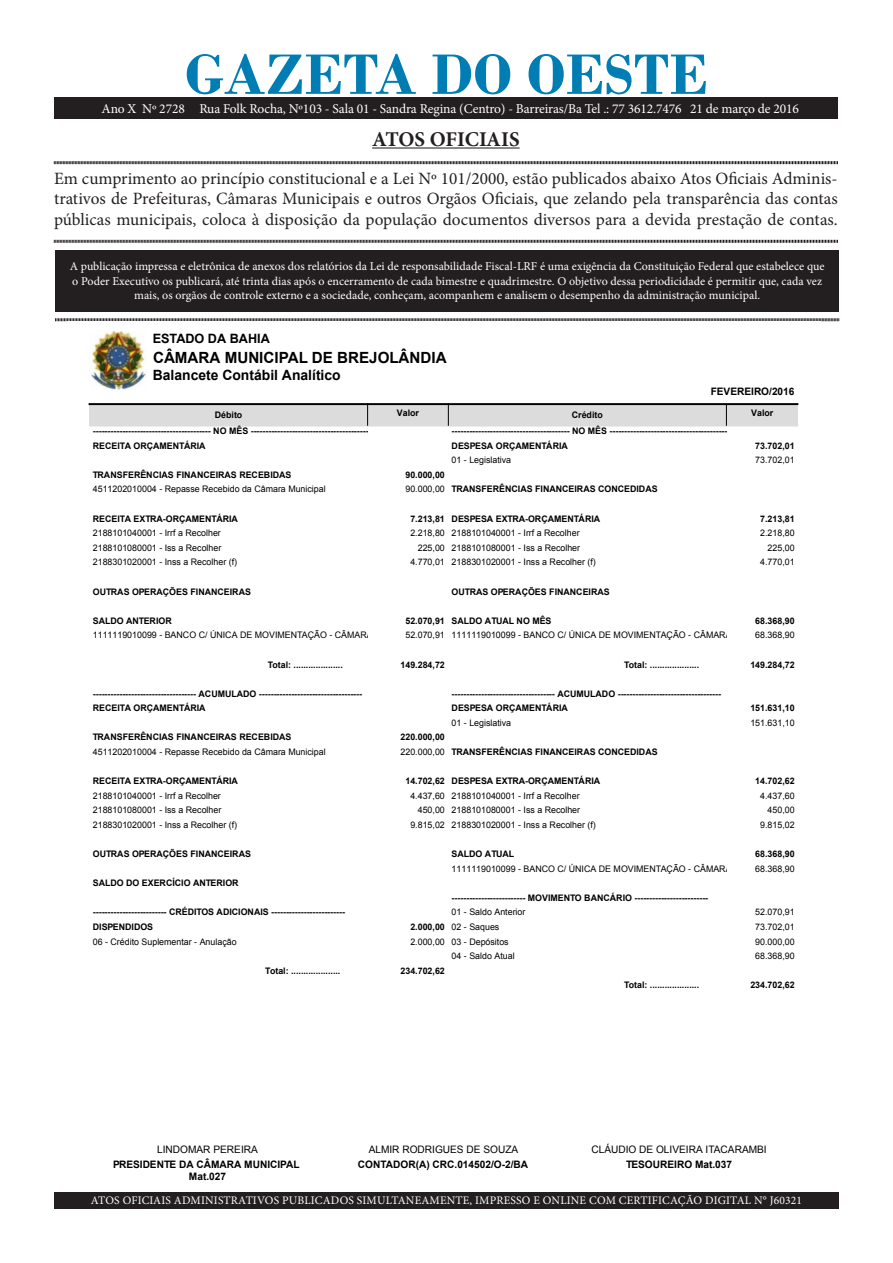
<style>
.page{position:relative;width:893px;height:1263px;background:#fff}
.page>*{position:absolute;margin:0;border:0;box-sizing:border-box;transform-origin:0 0}
.t1{font:700 60px "Bodoni";color:#007eb4}
.t2{font:700 21px "Minion Pro";letter-spacing:-.005em;color:#231f20}
.t3{font:17.25px/20.7px "Minion Pro";color:#231f20;text-align:justify}
.t4{font:700 15.45px "Arial";color:#000}
.t5{font:700 14.1px "Arial";color:#000}
.t6{font:13.5px "Minion Pro";letter-spacing:-.01em;color:#fff}
.t7{font:700 12.9px "Arial";color:#000}
.t8{font:12px/14.4px "Minion Pro";color:#fff;text-align:center}
.t9{font:11.55px "Minion Pro";letter-spacing:.015em;color:#fff}
.t10{font:700 10.35px/11.9px "Arial";color:#000;text-align:center}
.t11{font:10.35px "Arial";color:#000}
.t12{font:700 9px "Arial";color:#000}
.t13{font:9px "Arial";color:#000}
.s1{font-weight:400}
.s2{font-weight:700}
</style>
<div class="page">
<div style="left:54px;top:1192px;width:785px;height:17px;background:#231f20"></div>
<div style="left:55px;top:250px;width:784px;height:61px;background:#231f20"></div>
<hr style="left:372px;top:147px;width:148px;height:2px;background:#231f20">
<svg style="left:54px;top:161px;width:784px;height:4px;background:#908e8e"></svg>
<svg style="left:54px;top:239px;width:784px;height:4px;background:#908e8e"></svg>
<svg style="left:55px;top:318px;width:784px;height:4px;background:#797677"></svg>
<div style="left:54px;top:98px;width:784px;height:20px;background:#231f20"></div>
<div style="left:67px;top:321px;width:753px;height:865px;background:#fff"></div>
<div style="left:90px;top:404px;width:707px;height:22px;background:#dcdcdc"></div>
<div style="left:89px;top:404px;width:709px;height:22px;border:1px solid #dcdcdc"></div>
<img style="left:91px;top:331px;width:55px;height:58px">
<hr style="left:90px;top:403px;width:707px;height:2px;background:#000">
<svg style="left:448px;top:405px;width:1px;height:20px"></svg>
<svg style="left:367px;top:405px;width:1px;height:20px"></svg>
<svg style="left:726px;top:405px;width:1px;height:20px"></svg>
<p class="t1" style="left:185px;top:39px;width:525px">GAZETA DO OESTE</p>
<p class="t2" style="left:372px;top:124px;width:149px">ATOS OFICIAIS</p>
<p class="t3" style="left:54px;top:168px;width:785px">Em cumprimento ao princípio constitucional e a Lei Nº 101/2000, estão publicados abaixo Atos Oficiais Adminis&shy;trativos de Prefeituras, Câmaras Municipais e outros Orgãos Oficiais, que zelando pela transparência das contas públicas municipais, coloca à disposição da população documentos diversos para a devida prestação de contas.</p>
<p class="t8" style="left:70px;top:259px;width:756px">A publicação impressa e eletrônica de anexos dos relatórios da Lei de responsabilidade Fiscal-LRF é uma exigência da Constituição Federal que estabelece que o Poder Executivo os publicará, até trinta dias após o encerramento de cada bimestre e quadrimestre. O objetivo dessa periodicidade é permitir que, cada vez mais, os orgãos de controle externo e a sociedade, conheçam, acompanhem e analisem o desempenho da administração municipal.</p>
<p class="t6" style="left:102px;top:99px;width:699px">Ano X Nº 2728 Rua Folk Rocha, Nº103 - Sala 01 - Sandra Regina (Centro) - Barreiras/Ba Tel .: 77 3612.7476 21 de março de 2016</p>
<p class="t7" style="left:153px;top:330px;width:119px">ESTADO DA BAHIA</p>
<p class="t4" style="left:153px;top:348px;width:295px">CÂMARA MUNICIPAL DE BREJOLÂNDIA</p>
<p class="t5" style="left:153px;top:366px;width:189px">Balancete Contábil Analítico</p>
<p class="t10" style="left:711px;top:386px;width:85px">FEVEREIRO/2016</p>
<p class="t12" style="left:215px;top:409px;width:29px">Débito</p>
<p class="t12" style="left:397px;top:407px;width:24px">Valor</p>
<p class="t12" style="left:572px;top:409px;width:33px">Crédito</p>
<p class="t12" style="left:751px;top:407px;width:24px">Valor</p>
<p class="t12" style="left:93px;top:425px;width:277px">---------------------------------------- NO MÊS ----------------------------------------</p>
<p class="t12" style="left:452px;top:425px;width:277px">---------------------------------------- NO MÊS ----------------------------------------</p>
<p class="t12" style="left:93px;top:440px;width:114px">RECEITA ORÇAMENTÁRIA</p>
<p class="t12" style="left:452px;top:440px;width:118px">DESPESA ORÇAMENTÁRIA</p>
<p class="t12" style="left:755px;top:440px;width:41px">73.702,01</p>
<p class="t13" style="left:452px;top:454px;width:61px">01 - Legislativa</p>
<p class="t13" style="left:755px;top:454px;width:41px">73.702,01</p>
<p class="t12" style="left:93px;top:469px;width:200px">TRANSFERÊNCIAS FINANCEIRAS RECEBIDAS</p>
<p class="t12" style="left:405px;top:469px;width:41px">90.000,00</p>
<p class="t13" style="left:93px;top:483px;width:234px">4511202010004 - Repasse Recebido da Câmara Municipal</p>
<p class="t12" style="left:405px;top:483px;width:254px"><span class="s1">90.000,00</span> TRANSFERÊNCIAS FINANCEIRAS CONCEDIDAS</p>
<p class="t12" style="left:93px;top:512px;width:147px">RECEITA EXTRA-ORÇAMENTÁRIA</p>
<p class="t12" style="left:410px;top:512px;width:191px">7.213,81 DESPESA EXTRA-ORÇAMENTÁRIA</p>
<p class="t12" style="left:760px;top:512px;width:36px">7.213,81</p>
<p class="t13" style="left:93px;top:527px;width:130px">2188101040001 - Irrf a Recolher</p>
<p class="t13" style="left:410px;top:527px;width:171px">2.218,80 2188101040001 - Irrf a Recolher</p>
<p class="t13" style="left:760px;top:527px;width:36px">2.218,80</p>
<p class="t13" style="left:93px;top:542px;width:130px">2188101080001 - Iss a Recolher</p>
<p class="t13" style="left:418px;top:542px;width:164px">225,00 2188101080001 - Iss a Recolher</p>
<p class="t13" style="left:768px;top:542px;width:29px">225,00</p>
<p class="t13" style="left:93px;top:556px;width:146px">2188301020001 - Inss a Recolher (f)</p>
<p class="t13" style="left:410px;top:556px;width:187px">4.770,01 2188301020001 - Inss a Recolher (f)</p>
<p class="t13" style="left:760px;top:556px;width:36px">4.770,01</p>
<p class="t12" style="left:93px;top:585px;width:160px">OUTRAS OPERAÇÕES FINANCEIRAS</p>
<p class="t12" style="left:452px;top:585px;width:160px">OUTRAS OPERAÇÕES FINANCEIRAS</p>
<p class="t12" style="left:93px;top:615px;width:80px">SALDO ANTERIOR</p>
<p class="t12" style="left:405px;top:615px;width:148px">52.070,91 SALDO ATUAL NO MÊS</p>
<p class="t12" style="left:755px;top:615px;width:41px">68.368,90</p>
<p class="t13" style="left:93px;top:629px;width:281px">1111119010099 - BANCO C/ ÚNICA DE MOVIMENTAÇÃO - CÂMARA</p>
<p class="t13" style="left:405px;top:629px;width:328px">52.070,91 1111119010099 - BANCO C/ ÚNICA DE MOVIMENTAÇÃO - CÂMARA</p>
<p class="t13" style="left:755px;top:629px;width:41px">68.368,90</p>
<p class="t12" style="left:268px;top:658px;width:77px">Total: ....................</p>
<p class="t12" style="left:401px;top:658px;width:46px">149.284,72</p>
<p class="t12" style="left:624px;top:658px;width:77px">Total: ....................</p>
<p class="t12" style="left:750px;top:658px;width:46px">149.284,72</p>
<p class="t12" style="left:93px;top:687px;width:271px">----------------------------------- ACUMULADO -----------------------------------</p>
<p class="t12" style="left:452px;top:687px;width:271px">----------------------------------- ACUMULADO -----------------------------------</p>
<p class="t12" style="left:93px;top:702px;width:114px">RECEITA ORÇAMENTÁRIA</p>
<p class="t12" style="left:452px;top:702px;width:118px">DESPESA ORÇAMENTÁRIA</p>
<p class="t12" style="left:750px;top:702px;width:46px">151.631,10</p>
<p class="t13" style="left:452px;top:717px;width:61px">01 - Legislativa</p>
<p class="t13" style="left:750px;top:717px;width:46px">151.631,10</p>
<p class="t12" style="left:93px;top:731px;width:200px">TRANSFERÊNCIAS FINANCEIRAS RECEBIDAS</p>
<p class="t12" style="left:401px;top:731px;width:46px">220.000,00</p>
<p class="t13" style="left:93px;top:746px;width:234px">4511202010004 - Repasse Recebido da Câmara Municipal</p>
<p class="t12" style="left:401px;top:746px;width:259px"><span class="s1">220.000,00</span> TRANSFERÊNCIAS FINANCEIRAS CONCEDIDAS</p>
<p class="t12" style="left:93px;top:775px;width:147px">RECEITA EXTRA-ORÇAMENTÁRIA</p>
<p class="t12" style="left:405px;top:775px;width:196px">14.702,62 DESPESA EXTRA-ORÇAMENTÁRIA</p>
<p class="t12" style="left:755px;top:775px;width:41px">14.702,62</p>
<p class="t13" style="left:93px;top:790px;width:130px">2188101040001 - Irrf a Recolher</p>
<p class="t13" style="left:410px;top:790px;width:171px">4.437,60 2188101040001 - Irrf a Recolher</p>
<p class="t13" style="left:760px;top:790px;width:36px">4.437,60</p>
<p class="t13" style="left:93px;top:804px;width:130px">2188101080001 - Iss a Recolher</p>
<p class="t13" style="left:418px;top:804px;width:164px">450,00 2188101080001 - Iss a Recolher</p>
<p class="t13" style="left:768px;top:804px;width:29px">450,00</p>
<p class="t13" style="left:93px;top:819px;width:146px">2188301020001 - Inss a Recolher (f)</p>
<p class="t13" style="left:410px;top:819px;width:187px">9.815,02 2188301020001 - Inss a Recolher (f)</p>
<p class="t13" style="left:760px;top:819px;width:36px">9.815,02</p>
<p class="t12" style="left:93px;top:848px;width:160px">OUTRAS OPERAÇÕES FINANCEIRAS</p>
<p class="t12" style="left:452px;top:848px;width:64px">SALDO ATUAL</p>
<p class="t12" style="left:755px;top:848px;width:41px">68.368,90</p>
<p class="t13" style="left:452px;top:863px;width:281px">1111119010099 - BANCO C/ ÚNICA DE MOVIMENTAÇÃO - CÂMARA</p>
<p class="t13" style="left:755px;top:863px;width:41px">68.368,90</p>
<p class="t12" style="left:93px;top:877px;width:147px">SALDO DO EXERCÍCIO ANTERIOR</p>
<p class="t12" style="left:452px;top:892px;width:258px">------------------------- MOVIMENTO BANCÁRIO -------------------------</p>
<p class="t12" style="left:93px;top:906px;width:254px">------------------------- CRÉDITOS ADICIONAIS -------------------------</p>
<p class="t13" style="left:452px;top:906px;width:75px">01 - Saldo Anterior</p>
<p class="t13" style="left:755px;top:906px;width:41px">52.070,91</p>
<p class="t12" style="left:93px;top:921px;width:62px">DISPENDIDOS</p>
<p class="t13" style="left:410px;top:921px;width:90px"><span class="s2">2.000,00</span> 02 - Saques</p>
<p class="t13" style="left:755px;top:921px;width:41px">73.702,01</p>
<p class="t13" style="left:93px;top:935px;width:145px">06 - Crédito Suplementar - Anulação</p>
<p class="t13" style="left:410px;top:935px;width:100px">2.000,00 03 - Depósitos</p>
<p class="t13" style="left:755px;top:935px;width:41px">90.000,00</p>
<p class="t13" style="left:452px;top:950px;width:65px">04 - Saldo Atual</p>
<p class="t13" style="left:755px;top:950px;width:41px">68.368,90</p>
<p class="t12" style="left:265px;top:964px;width:77px">Total: ....................</p>
<p class="t12" style="left:401px;top:964px;width:46px">234.702,62</p>
<p class="t12" style="left:624px;top:979px;width:77px">Total: ....................</p>
<p class="t12" style="left:750px;top:979px;width:46px">234.702,62</p>
<p class="t11" style="left:157px;top:1142px;width:102px">LINDOMAR PEREIRA</p>
<p class="t11" style="left:369px;top:1142px;width:151px">ALMIR RODRIGUES DE SOUZA</p>
<p class="t11" style="left:591px;top:1142px;width:177px">CLÁUDIO DE OLIVEIRA ITACARAMBI</p>
<p class="t10" style="left:113px;top:1159px;width:188px">PRESIDENTE DA CÂMARA MUNICIPAL<br>Mat.027</p>
<p class="t10" style="left:358px;top:1159px;width:172px">CONTADOR(A) CRC.014502/O-2/BA</p>
<p class="t10" style="left:626px;top:1159px;width:108px">TESOUREIRO Mat.037</p>
<p class="t9" style="left:91px;top:1192px;width:713px">ATOS OFICIAIS ADMINISTRATIVOS PUBLICADOS SIMULTANEAMENTE, IMPRESSO E ONLINE COM CERTIFICAÇÃO DIGITAL N° J60321</p>
</div>
